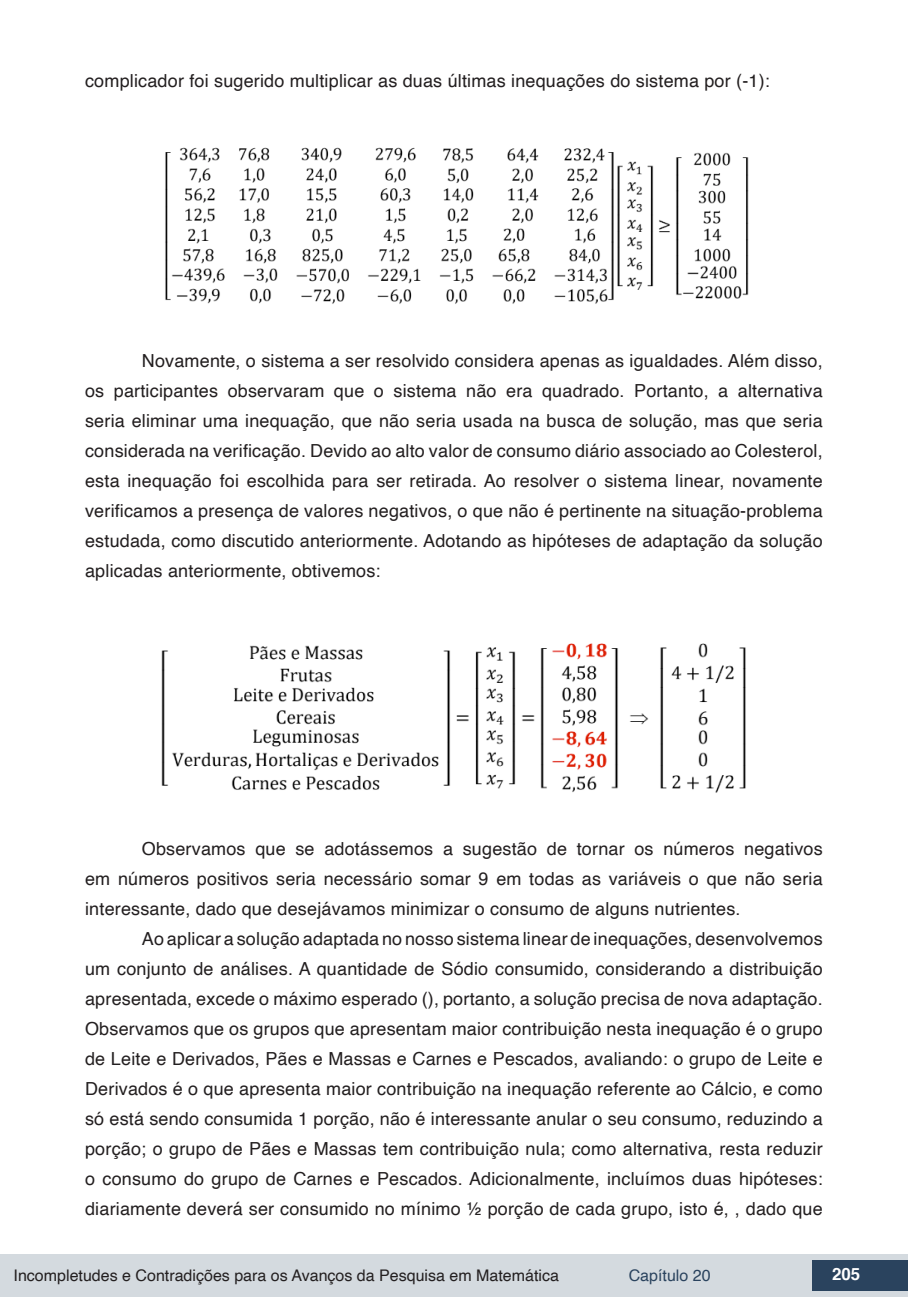
<style>
.page{position:relative;width:908px;height:1304px;background:#fff}
.page>*{position:absolute;margin:0;border:0;box-sizing:border-box;transform-origin:0 0}
.txt{font:18px/30px "Helvetica";letter-spacing:.01em;color:#231f20;text-align:justify}
.t1{font:700 16.8px "Helvetica";color:#fff}
.t2{font:16px "Helvetica";color:#231f20}
.t3{font:16px "Helvetica";color:#2a435e}
</style>
<div class="page">
<div style="left:0;top:1254px;width:906px;height:43px;background:#d4dadf"></div>
<div style="left:812px;top:1261px;width:95px;height:30px;background:#2a435e"></div>
<img style="left:165px;top:147px;width:584px;height:157px">
<img style="left:161px;top:643px;width:585px;height:150px">
<p class="txt" style="left:85px;top:66px;width:686px">complicador foi sugerido multiplicar as duas últimas inequações do sistema por (-1):</p>
<p class="txt" style="left:85px;top:347px;width:738px;text-indent:57px">Novamente, o sistema a ser resolvido considera apenas as igualdades. Além disso, os participantes observaram que o sistema não era quadrado. Portanto, a alternativa seria eliminar uma inequação, que não seria usada na busca de solução, mas que seria considerada na verificação. Devido ao alto valor de consumo diário associado ao Colesterol, esta inequação foi escolhida para ser retirada. Ao resolver o sistema linear, novamente verificamos a presença de valores negativos, o que não é pertinente na situação-problema estudada, como discutido anteriormente. Adotando as hipóteses de adaptação da solução aplicadas anteriormente, obtivemos:</p>
<p class="txt" style="left:85px;top:834px;width:738px;text-indent:57px">Observamos que se adotássemos a sugestão de tornar os números negativos em números positivos seria necessário somar 9 em todas as variáveis o que não seria interessante, dado que desejávamos minimizar o consumo de alguns nutrientes.</p>
<p class="txt" style="left:85px;top:924px;width:738px;text-indent:57px">Ao aplicar a solução adaptada no nosso sistema linear de inequações, desenvolvemos um conjunto de análises. A quantidade de Sódio consumido, considerando a distribuição apresentada, excede o máximo esperado (), portanto, a solução precisa de nova adaptação.<br>Observamos que os grupos que apresentam maior contribuição nesta inequação é o grupo de Leite e Derivados, Pães e Massas e Carnes e Pescados, avaliando: o grupo de Leite e Derivados é o que apresenta maior contribuição na inequação referente ao Cálcio, e como só está sendo consumida 1 porção, não é interessante anular o seu consumo, reduzindo a porção; o grupo de Pães e Massas tem contribuição nula; como alternativa, resta reduzir o consumo do grupo de Carnes e Pescados. Adicionalmente, incluímos duas hipóteses: diariamente deverá ser consumido no mínimo ½ porção de cada grupo, isto é, , dado que</p>
<p class="t2" style="left:14px;top:1263px;width:546px">Incompletudes e Contradições para os Avanços da Pesquisa em Matemática</p>
<p class="t3" style="left:628px;top:1263px;width:83px">Capítulo 20</p>
<p class="t1" style="left:831px;top:1261px;width:30px">205</p>
</div>
